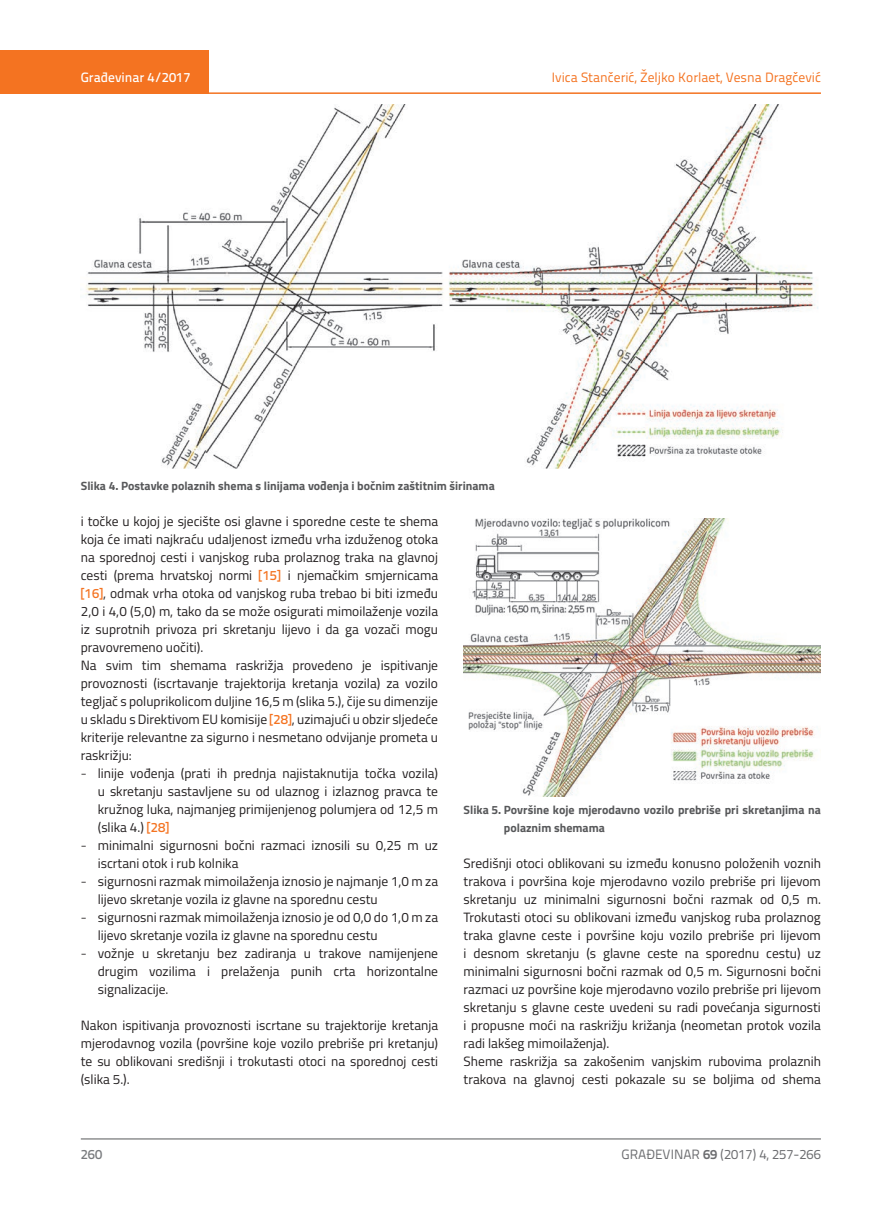
<style>
.page{position:relative;width:872px;height:1212px;background:#fff}
.page>*{position:absolute;margin:0;border:0;box-sizing:border-box;transform-origin:0 0}
.t1{font:13.5px/18px "Titillium";color:#231f20}
.t2{font:13.5px "Titillium Text 22 L";color:#f47321}
.t3{font:13.5px "Titillium Text 22 L";color:#6c6d70}
.t4{font:500 13.5px "Titillium Text 22 L";color:#fff}
.t5{font:500 13.5px "Titillium Text 22 L";color:#787a7d}
.t6{font:700 12px/18px "Titillium";color:#57585a}
.s1{font-family:"Titillium Text 22 L";font-weight:500;color:#f47321}
.s2{font-family:"Titillium Text 22 L";font-weight:300}
.s3{font-weight:700}
</style>
<div class="page">
<div style="left:0;top:50px;width:208px;height:44px;background:#f47321"></div>
<hr style="left:0;top:92px;width:821px;height:2px;background:#f47321">
<hr style="left:81px;top:1139px;width:740px;height:1px;background:#57585a">
<img style="left:85px;top:104px;width:733px;height:364px">
<img style="left:463px;top:518px;width:358px;height:278px">
<p class="t4" style="left:81px;top:67px;width:111px">Građevinar 4/2017</p>
<p class="t2" style="left:552px;top:68px;width:270px">Ivica Stančerić, Željko Korlaet, Vesna Dragčević</p>
<p class="t6" style="left:81px;top:476px;width:415px">Slika 4. Postavke polaznih shema s linijama vođenja i bočnim zaštitnim širinama</p>
<p class="t1" style="left:81px;top:511px;width:359px">i točke u kojoj je sjecište osi glavne i sporedne ceste te shema koja će imati najkraću udaljenost između vrha izduženog otoka na sporednoj cesti i vanjskog ruba prolaznog traka na glavnoj cesti (prema hrvatskoj normi <span class="s1">[15]</span> i njemačkim smjernicama <span class="s1">[16]</span>, odmak vrha otoka od vanjskog ruba trebao bi biti između 2,0 i 4,0 (5,0) m, tako da se može osigurati mimoilaženje vozila iz suprotnih privoza pri skretanju lijevo i da ga vozači mogu pravovremeno uočiti).<br>Na svim tim shemama raskrižja provedeno je ispitivanje provoznosti (iscrtavanje trajektorija kretanja vozila) za vozilo tegljač s poluprikolicom duljine 16,5 m (slika 5.), čije su dimenzije u skladu s Direktivom EU komisije <span class="s1">[28]</span>, uzimajući u obzir sljedeće kriterije relevantne za sigurno i nesmetano odvijanje prometa u raskrižju:</p>
<p class="t1" style="left:98px;top:764px;width:342px;text-align:justify;text-indent:-17px"><span class="s2">-</span> linije vođenja (prati ih prednja najistaknutija točka vozila) u skretanju sastavljene su od ulaznog i izlaznog pravca te kružnog luka, najmanjeg primijenjenog polumjera od 12,5 m (slika 4.) <span class="s1">[28]</span></p>
<p class="t1" style="left:98px;top:836px;width:342px;text-indent:-17px"><span class="s2">-</span> minimalni sigurnosni bočni razmaci iznosili su 0,25 m uz iscrtani otok i rub kolnika</p>
<p class="t1" style="left:98px;top:872px;width:342px;text-indent:-17px"><span class="s2">-</span> sigurnosni razmak mimoilaženja iznosio je najmanje 1,0 m za lijevo skretanje vozila iz glavne na sporednu cestu</p>
<p class="t1" style="left:98px;top:908px;width:342px;text-indent:-17px"><span class="s2">-</span> sigurnosni razmak mimoilaženja iznosio je od 0,0 do 1,0 m za lijevo skretanje vozila iz glavne na sporednu cestu</p>
<p class="t1" style="left:98px;top:944px;width:342px;text-align:justify;text-indent:-17px"><span class="s2">-</span> vožnje u skretanju bez zadiranja u trakove namijenjene drugim vozilima i prelaženja punih crta horizontalne signalizacije.</p>
<p class="t1" style="left:81px;top:1016px;width:359px;text-align:justify">Nakon ispitivanja provoznosti iscrtane su trajektorije kretanja mjerodavnog vozila (površine koje vozilo prebriše pri kretanju) te su oblikovani središnji i trokutasti otoci na sporednoj cesti (slika 5.).</p>
<p class="t6" style="left:504px;top:800px;width:318px;text-indent:-40px">Slika 5. Površine koje mjerodavno vozilo prebriše pri skretanjima na polaznim shemama</p>
<p class="t1" style="left:463px;top:854px;width:359px">Središnji otoci oblikovani su između konusno položenih voznih trakova i površina koje mjerodavno vozilo prebriše pri lijevom skretanju uz minimalni sigurnosni bočni razmak od 0,5 m.<br>Trokutasti otoci su oblikovani između vanjskog ruba prolaznog traka glavne ceste i površine koju vozilo prebriše pri lijevom i desnom skretanju (s glavne ceste na sporednu cestu) uz minimalni sigurnosni bočni razmak od 0,5 m. Sigurnosni bočni razmaci uz površine koje mjerodavno vozilo prebriše pri lijevom skretanju s glavne ceste uvedeni su radi povećanja sigurnosti i propusne moći na raskrižju križanja (neometan protok vozila radi lakšeg mimoilaženja).<br>Sheme raskrižja sa zakošenim vanjskim rubovima prolaznih trakova na glavnoj cesti pokazale su se boljima od shema</p>
<p class="t5" style="left:81px;top:1144px;width:23px">260</p>
<p class="t3" style="left:621px;top:1144px;width:201px">GRAĐEVINAR <span class="s3">69</span> (2017) 4, 257-266</p>
</div>
